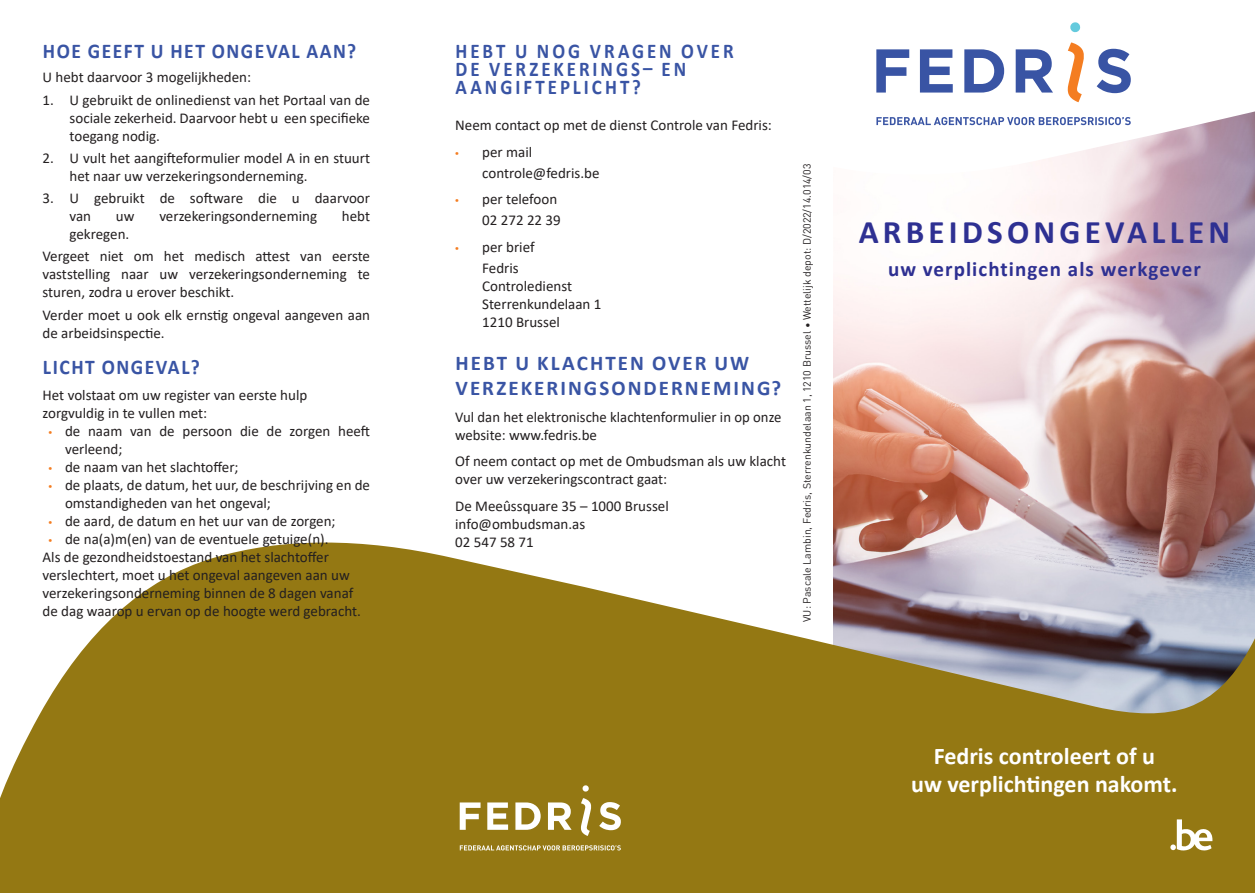
<style>
.page{position:relative;width:1255px;height:893px;background:#fff}
.page>*{position:absolute;margin:0;border:0;box-sizing:border-box;transform-origin:0 0}
.t1{font:700 33px "Calibri";letter-spacing:.13em;color:#2e3092}
.t2{font:700 24px/28.8px "Calibri";color:#fff;text-align:center}
.t3{font:700 21px/18px "Calibri";letter-spacing:.16em;color:#3954a4;scale:.9 1}
.t4{font:700 21px/25.2px "Calibri";letter-spacing:.1em;color:#3954a4}
.t5{font:700 21px "Calibri";letter-spacing:.08em;color:#3954a4;scale:.93 1}
.t6{font:700 21px "Calibri";letter-spacing:.05em;color:#2e3092}
.t7{font:15px/18px "Calibri";color:#231f20}
.t8{font:10.5px "DIN Offc Pro";color:#231f20}
.s1{font-family:"Myriad Pro";font-size:13.5px;color:#f47d21}
</style>
<div class="page">
<img style="left:833px;top:180px;width:421px;height:357px">
<svg style="left:0;top:537px;width:1254px;height:356px;background:#a28c43"></svg>
<svg style="left:877px;top:27px;width:377px;height:153px"></svg>
<svg style="left:1170px;top:819px;width:42px;height:32px"></svg>
<svg style="left:876px;top:49px;width:33px;height:44px"></svg>
<svg style="left:919px;top:49px;width:33px;height:44px"></svg>
<svg style="left:964px;top:49px;width:40px;height:44px"></svg>
<svg style="left:1015px;top:49px;width:37px;height:44px"></svg>
<svg style="left:1067px;top:42px;width:16px;height:60px"></svg>
<svg style="left:1096px;top:49px;width:34px;height:44px"></svg>
<svg style="left:1069px;top:22px;width:11px;height:11px"></svg>
<svg style="left:876px;top:117px;width:254px;height:8px"></svg>
<svg style="left:459px;top:802px;width:21px;height:28px"></svg>
<svg style="left:487px;top:802px;width:21px;height:28px"></svg>
<svg style="left:515px;top:802px;width:25px;height:28px"></svg>
<svg style="left:548px;top:802px;width:23px;height:28px"></svg>
<svg style="left:581px;top:798px;width:10px;height:38px"></svg>
<svg style="left:599px;top:802px;width:22px;height:28px"></svg>
<svg style="left:582px;top:785px;width:7px;height:7px"></svg>
<svg style="left:460px;top:845px;width:160px;height:5px"></svg>
<p class="t5" style="left:43px;top:36px;width:338px">HOE GEEFT U HET ONGEVAL AAN?</p>
<p class="t7" style="left:43px;top:68px;width:210px">U hebt daarvoor 3 mogelijkheden:</p>
<p class="t7" style="left:70px;top:90px;width:302px;text-align:justify;text-indent:-27px">1. U gebruikt de onlinedienst van het Portaal van de sociale zekerheid. Daarvoor hebt u een specifieke toegang nodig.</p>
<p class="t7" style="left:70px;top:148px;width:302px;text-indent:-27px">2. U vult het aangifteformulier model A in en stuurt het naar uw verzekeringsonderneming.</p>
<p class="t7" style="left:70px;top:189px;width:302px;text-indent:-27px">3. U gebruikt de software die u daarvoor van</p>
<p class="t7" style="left:116px;top:207px;width:20px">uw</p>
<p class="t7" style="left:159px;top:207px;width:159px">verzekeringsonderneming</p>
<p class="t7" style="left:342px;top:207px;width:30px">hebt</p>
<p class="t7" style="left:70px;top:225px;width:61px">gekregen.</p>
<p class="t7" style="left:43px;top:247px;width:329px;text-align:justify">Vergeet niet om het medisch attest van eerste vaststelling naar uw verzekeringsonderneming te sturen, zodra u erover beschikt.</p>
<p class="t7" style="left:43px;top:305px;width:329px">Verder moet u ook elk ernstig ongeval aangeven aan de arbeidsinspectie.</p>
<p class="t5" style="left:43px;top:352px;width:170px">LICHT ONGEVAL?</p>
<p class="t7" style="left:43px;top:386px;width:266px">Het volstaat om uw register van eerste hulp zorgvuldig in te vullen met:</p>
<p class="t7" style="left:65px;top:422px;width:306px;text-indent:-16px"><span class="s1">•</span> de naam van de persoon die de zorgen heeft verleend;</p>
<p class="t7" style="left:49px;top:458px;width:192px"><span class="s1">•</span> de naam van het slachtoffer;</p>
<p class="t7" style="left:65px;top:476px;width:306px;text-indent:-16px"><span class="s1">•</span> de plaats, de datum, het uur, de beschrijving en de omstandigheden van het ongeval;</p>
<p class="t7" style="left:49px;top:512px;width:288px"><span class="s1">•</span> de aard, de datum en het uur van de zorgen;</p>
<p class="t7" style="left:49px;top:530px;width:281px"><span class="s1">•</span> de na(a)m(en) van de eventuele getuige(n).</p>
<p class="t7" style="left:43px;top:548px;width:320px">Als de gezondheidstoestand van het slachtoffer verslechtert, moet u het ongeval aangeven aan uw verzekeringsonderneming binnen de 8 dagen vanaf de dag waarop u ervan op de hoogte werd gebracht.</p>
<p class="t3" style="left:455px;top:42px;width:310px">HEBT U NOG VRAGEN OVER<br>DE VERZEKERINGS– EN<br>AANGIFTEPLICHT?</p>
<p class="t7" style="left:455px;top:116px;width:318px">Neem contact op met de dienst Controle van Fedris:</p>
<p class="t7" style="left:482px;top:141px;width:119px;line-height:21px;text-indent:-27px"><span class="s1">•</span> per mail controle@fedris.be</p>
<p class="t7" style="left:455px;top:188px;width:107px;line-height:21px;text-align:right"><span class="s1">•</span> per telefoon<br>02 272 22 39</p>
<p class="t7" style="left:482px;top:236px;width:54px;line-height:21px;text-indent:-27px"><span class="s1">•</span> per brief<br>Fedris</p>
<p class="t7" style="left:482px;top:276px;width:121px">Controledienst<br>Sterrenkundelaan 1<br>1210 Brussel</p>
<p class="t4" style="left:455px;top:350px;width:327px">HEBT U KLACHTEN OVER UW<br>VERZEKERINGSONDERNEMING?</p>
<p class="t7" style="left:455px;top:407px;width:328px">Vul dan het elektronische klachtenformulier in op onze website: www.fedris.be</p>
<p class="t7" style="left:455px;top:452px;width:332px">Of neem contact op met de Ombudsman als uw klacht over uw verzekeringscontract gaat:</p>
<p class="t7" style="left:455px;top:496px;width:215px">De Meeûssquare 35 – 1000 Brussel info@ombudsman.as</p>
<p class="t7" style="left:455px;top:532px;width:80px">02 547 58 71</p>
<p class="t8" style="left:799px;top:622px;width:460px;rotate:-90deg">VU: Pascale Lambin, Fedris, Sterrenkundelaan 1, 1210 Brussel • Wettelijk depot: D/2022/14.014/03</p>
<p class="t1" style="left:858px;top:208px;width:373px">ARBEIDSONGEVALLEN</p>
<p class="t6" style="left:888px;top:254px;width:314px">uw verplichtingen als werkgever</p>
<p class="t2" style="left:911px;top:741px;width:268px">Fedris controleert of u<br>uw verplichtingen nakomt.</p>
</div>
